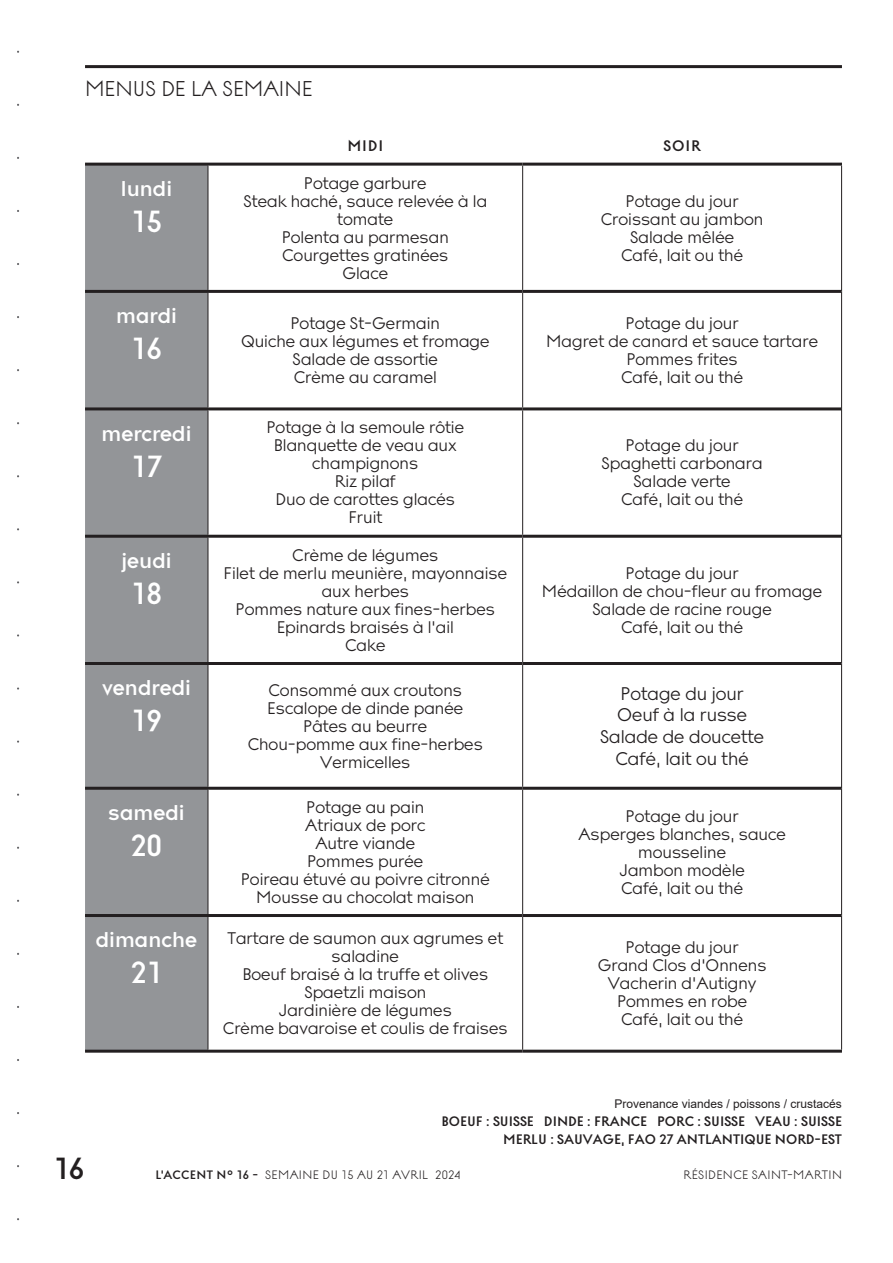
<style>
.page{position:relative;width:893px;height:1263px;background:#fff}
.page>*{position:absolute;margin:0;border:0;box-sizing:border-box;transform-origin:0 0}
.t1{font:700 30px "Noir Text";color:#fff}
.t2{font:700 30px "Noir Text";color:#231f20}
.t3{font:700 21px "Noir Text";color:#fff}
.t4{font:21px "Noir Text";color:#231f20}
.t5{font:18px/21.6px "Noir Text";color:#231f20;text-align:center}
.t6{font:16.5px/18px "Noir Text";color:#231f20;text-align:center}
.t7{font:700 15px "Noir Text";letter-spacing:.055em;color:#231f20}
.POESIE{font:700 13.5px "Noir Text";color:#231f20}
.t8{font:12px "Noir Text";letter-spacing:.03em;color:#231f20}
.POESIE-2{font:12px "Arial";color:#231f20}
.s1{font-weight:700}
</style>
<div class="page">
<div style="left:85px;top:166px;width:123px;height:884px;background:#939598"></div>
<hr style="left:208px;top:166px;width:1px;height:124px;background:#231f20">
<hr style="left:522px;top:166px;width:1px;height:124px;background:#231f20">
<hr style="left:841px;top:166px;width:1px;height:125px;background:#231f20">
<hr style="left:208px;top:293px;width:1px;height:114px;background:#231f20">
<hr style="left:522px;top:293px;width:1px;height:114px;background:#231f20">
<hr style="left:841px;top:291px;width:1px;height:118px;background:#231f20">
<hr style="left:208px;top:410px;width:1px;height:125px;background:#231f20">
<hr style="left:522px;top:410px;width:1px;height:125px;background:#231f20">
<hr style="left:841px;top:409px;width:1px;height:127px;background:#231f20">
<hr style="left:208px;top:538px;width:1px;height:124px;background:#231f20">
<hr style="left:522px;top:538px;width:1px;height:124px;background:#231f20">
<hr style="left:841px;top:536px;width:1px;height:127px;background:#231f20">
<hr style="left:208px;top:665px;width:1px;height:122px;background:#231f20">
<hr style="left:522px;top:665px;width:1px;height:122px;background:#231f20">
<hr style="left:841px;top:663px;width:1px;height:125px;background:#231f20">
<hr style="left:208px;top:790px;width:1px;height:124px;background:#231f20">
<hr style="left:522px;top:790px;width:1px;height:124px;background:#231f20">
<hr style="left:841px;top:788px;width:1px;height:127px;background:#231f20">
<hr style="left:208px;top:917px;width:1px;height:133px;background:#231f20">
<hr style="left:522px;top:917px;width:1px;height:133px;background:#231f20">
<hr style="left:841px;top:915px;width:1px;height:135px;background:#231f20">
<hr style="left:85px;top:163px;width:123px;height:3px;background:#231f20">
<hr style="left:208px;top:163px;width:315px;height:3px;background:#231f20">
<hr style="left:523px;top:163px;width:319px;height:3px;background:#231f20">
<hr style="left:85px;top:290px;width:123px;height:3px;background:#231f20">
<hr style="left:208px;top:290px;width:315px;height:3px;background:#231f20">
<hr style="left:523px;top:290px;width:318px;height:3px;background:#231f20">
<hr style="left:85px;top:407px;width:123px;height:3px;background:#231f20">
<hr style="left:208px;top:407px;width:315px;height:3px;background:#231f20">
<hr style="left:523px;top:407px;width:318px;height:3px;background:#231f20">
<hr style="left:85px;top:535px;width:123px;height:3px;background:#231f20">
<hr style="left:208px;top:535px;width:315px;height:3px;background:#231f20">
<hr style="left:523px;top:535px;width:318px;height:3px;background:#231f20">
<hr style="left:85px;top:662px;width:123px;height:3px;background:#231f20">
<hr style="left:208px;top:662px;width:315px;height:3px;background:#231f20">
<hr style="left:523px;top:662px;width:318px;height:3px;background:#231f20">
<hr style="left:85px;top:787px;width:123px;height:3px;background:#231f20">
<hr style="left:208px;top:787px;width:315px;height:3px;background:#231f20">
<hr style="left:523px;top:787px;width:318px;height:3px;background:#231f20">
<hr style="left:85px;top:914px;width:123px;height:3px;background:#231f20">
<hr style="left:208px;top:914px;width:315px;height:3px;background:#231f20">
<hr style="left:523px;top:914px;width:318px;height:3px;background:#231f20">
<hr style="left:85px;top:1050px;width:123px;height:3px;background:#231f20">
<hr style="left:208px;top:1050px;width:315px;height:3px;background:#231f20">
<hr style="left:523px;top:1050px;width:319px;height:3px;background:#231f20">
<hr style="left:85px;top:65px;width:757px;height:3px;background:#231f20">
<p class="t4" style="left:85px;top:77px;width:229px">MENUS DE LA SEMAINE</p>
<p class="t7" style="left:347px;top:137px;width:37px">MIDI</p>
<p class="t7" style="left:664px;top:137px;width:39px">SOIR</p>
<p class="t3" style="left:121px;top:177px;width:53px">lundi</p>
<h1 class="t1" style="left:131px;top:204px;width:33px">15</h1>
<p class="t6" style="left:243px;top:174px;width:245px">Potage garbure<br>Steak haché, sauce relevée à la tomate<br>Polenta au parmesan<br>Courgettes gratinées<br>Glace</p>
<p class="t6" style="left:601px;top:192px;width:164px">Potage du jour<br>Croissant au jambon<br>Salade mêlée<br>Café, lait ou thé</p>
<p class="t3" style="left:116px;top:304px;width:62px">mardi</p>
<h1 class="t1" style="left:131px;top:332px;width:33px">16</h1>
<p class="t6" style="left:241px;top:314px;width:250px">Potage St-Germain<br>Quiche aux légumes et fromage<br>Salade de assortie<br>Crème au caramel</p>
<p class="t6" style="left:546px;top:314px;width:273px">Potage du jour<br>Magret de canard et sauce tartare<br>Pommes frites<br>Café, lait ou thé</p>
<p class="t3" style="left:101px;top:421px;width:92px">mercredi</p>
<h1 class="t1" style="left:131px;top:449px;width:33px">17</h1>
<p class="t6" style="left:266px;top:419px;width:199px">Potage à la semoule rôtie<br>Blanquette de veau aux champignons<br>Riz pilaf<br>Duo de carottes glacés<br>Fruit</p>
<p class="t6" style="left:601px;top:437px;width:163px">Potage du jour<br>Spaghetti carbonara<br>Salade verte<br>Café, lait ou thé</p>
<p class="t3" style="left:121px;top:549px;width:52px">jeudi</p>
<h1 class="t1" style="left:131px;top:576px;width:33px">18</h1>
<p class="t6" style="left:224px;top:546px;width:285px">Crème de légumes<br>Filet de merlu meunière, mayonnaise aux herbes<br>Pommes nature aux fines-herbes<br>Epinards braisés à l’ail<br>Cake</p>
<p class="t6" style="left:542px;top:564px;width:282px">Potage du jour<br>Médaillon de chou-fleur au fromage<br>Salade de racine rouge<br>Café, lait ou thé</p>
<p class="t3" style="left:102px;top:676px;width:90px">vendredi</p>
<h1 class="t1" style="left:131px;top:704px;width:33px">19</h1>
<p class="t6" style="left:248px;top:681px;width:237px">Consommé aux croutons<br>Escalope de dinde panée<br>Pâtes au beurre<br>Chou-pomme aux fine-herbes<br>Vermicelles</p>
<p class="t5" style="left:600px;top:683px;width:166px">Potage du jour<br>Oeuf à la russe<br>Salade de doucette<br>Café, lait ou thé</p>
<p class="t3" style="left:108px;top:801px;width:78px">samedi</p>
<h1 class="t1" style="left:131px;top:828px;width:33px">20</h1>
<p class="t6" style="left:241px;top:798px;width:250px">Potage au pain<br>Atriaux de porc<br>Autre viande<br>Pommes purée<br>Poireau étuvé au poivre citronné<br>Mousse au chocolat maison</p>
<p class="t6" style="left:578px;top:807px;width:209px">Potage du jour<br>Asperges blanches, sauce mousseline<br>Jambon modèle<br>Café, lait ou thé</p>
<p class="t3" style="left:96px;top:928px;width:103px">dimanche</p>
<h1 class="t1" style="left:131px;top:956px;width:33px">21</h1>
<p class="t6" style="left:223px;top:929px;width:286px">Tartare de saumon aux agrumes et saladine<br>Boeuf braisé à la truffe et olives<br>Spaetzli maison<br>Jardinière de légumes<br>Crème bavaroise et coulis de fraises</p>
<p class="t6" style="left:598px;top:938px;width:170px">Potage du jour<br>Grand Clos d’Onnens<br>Vacherin d’Autigny<br>Pommes en robe<br>Café, lait ou thé</p>
<h1 class="t2" style="left:53px;top:1151px;width:33px">16</h1>
<p class="POESIE-2" style="left:614px;top:1096px;width:229px">Provenance viandes / poissons / crustacés</p>
<p class="POESIE" style="left:441px;top:1114px;width:402px">BOEUF : SUISSE DINDE : FRANCE PORC : SUISSE VEAU : SUISSE</p>
<p class="POESIE" style="left:503px;top:1132px;width:340px">MERLU : SAUVAGE, FAO 27 ANTLANTIQUE NORD-EST</p>
<p class="t8" style="left:155px;top:1168px;width:307px"><span class="s1">L’ACCENT N° 16 -</span> SEMAINE DU 15 AU 21 AVRIL 2024</p>
<p class="t8" style="left:683px;top:1168px;width:160px">RÉSIDENCE SAINT-MARTIN</p>
</div>
